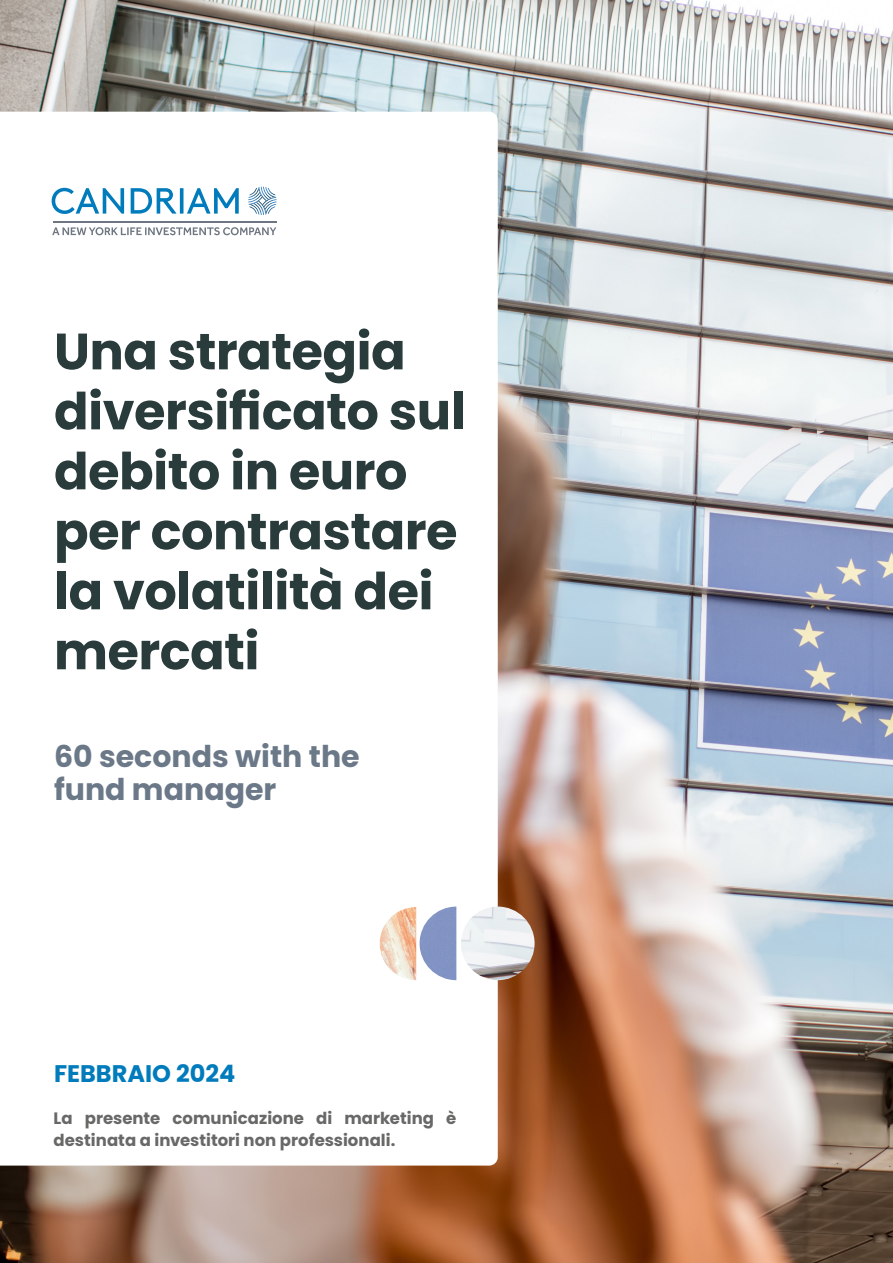
<style>
.page{position:relative;width:893px;height:1263px;background:#fff}
.page>*{position:absolute;margin:0;border:0;box-sizing:border-box;transform-origin:0 0}
.t1{font:700 51px/60px "Poppins";letter-spacing:-.01em;color:#2a3b3b}
.t2{font:700 30px/33px "Poppins";color:#6b7888}
.t3{font:700 24px "Poppins";color:#007bbb}
.t4{font:700 16.5px/22.5px "Poppins";color:#686867}
</style>
<div class="page">
<img style="left:0;top:0;width:893px;height:1263px">
<svg style="left:0;top:112px;width:498px;height:1053px"></svg>
<svg style="left:248px;top:187px;width:29px;height:28px"></svg>
<svg style="left:52px;top:227px;width:224px;height:8px"></svg>
<hr style="left:53px;top:221px;width:224px;height:1px;background:#6e7681">
<svg style="left:52px;top:188px;width:187px;height:26px"></svg>
<img style="left:420px;top:906px;width:36px;height:74px">
<img style="left:380px;top:907px;width:36px;height:73px">
<img style="left:461px;top:906px;width:74px;height:74px;border-radius:37px">
<p class="t1" style="left:54px;top:322px;width:413px">Una strategia diversificato sul debito in euro per contrastare la volatilità dei mercati</p>
<p class="t2" style="left:54px;top:740px;width:307px">60 seconds with the fund manager</p>
<p class="t3" style="left:54px;top:1059px;width:183px">FEBBRAIO 2024</p>
<p class="t4" style="left:54px;top:1107px;width:404px">La presente comunicazione di marketing è destinata a investitori non professionali.</p>
</div>
